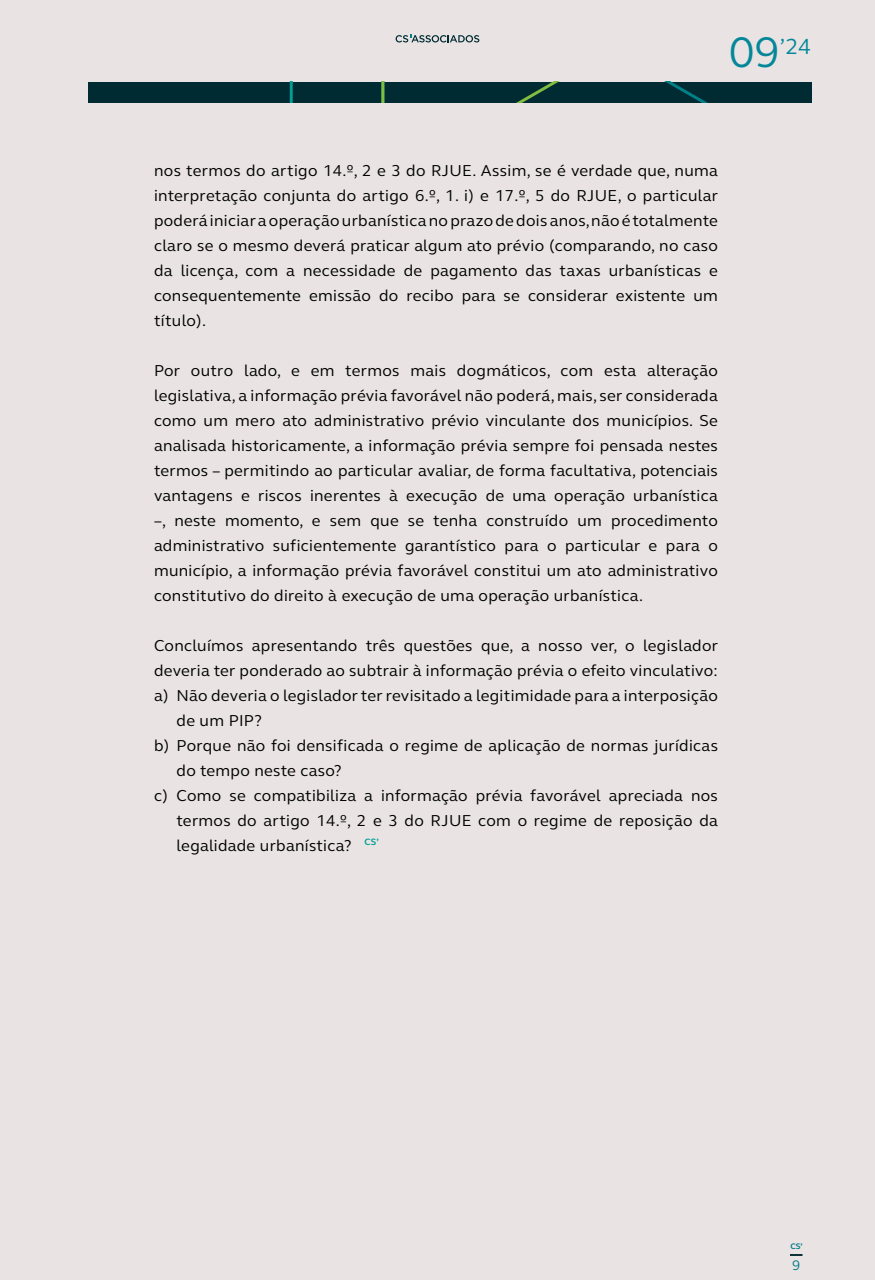
<style>
.page{position:relative;width:875px;height:1280px;background:#e9e4e3}
.page>*{position:absolute;margin:0;border:0;box-sizing:border-box;transform-origin:0 0}
.t1{font:22.5px "FS Elliot";color:#058799}
.t2{font:16.25px/25px "FS Elliot";letter-spacing:.02em;color:#000;text-align:justify}
.t3{font:14.12px "FS Elliot";color:#058799}
.t4{font:700 8.25px "FS Elliot";color:#058799}
.s1{font-size:43.88px}
</style>
<div class="page">
<div style="left:88px;top:82px;width:724px;height:20px;background:#002b33"></div>
<svg style="left:289px;top:82px;width:417px;height:20px"></svg>
<svg style="left:396px;top:34px;width:83px;height:8px"></svg>
<h1 class="t1" style="left:729px;top:32px;width:83px"><span class="s1">09</span>’24</h1>
<p class="t2" style="left:154px;top:157px;width:566px">nos termos do artigo 14.º, 2 e 3 do RJUE. Assim, se é verdade que, numa interpretação conjunta do artigo 6.º, 1. i) e 17.º, 5 do RJUE, o particular poderá iniciar a operação urbanística no prazo de dois anos, não é totalmente claro se o mesmo deverá praticar algum ato prévio (comparando, no caso da licença, com a necessidade de pagamento das taxas urbanísticas e consequentemente emissão do recibo para se considerar existente um título).</p>
<p class="t2" style="left:154px;top:357px;width:565px">Por outro lado, e em termos mais dogmáticos, com esta alteração legislativa, a informação prévia favorável não poderá, mais, ser considerada como um mero ato administrativo prévio vinculante dos municípios. Se analisada historicamente, a informação prévia sempre foi pensada nestes termos – permitindo ao particular avaliar, de forma facultativa, potenciais vantagens e riscos inerentes à execução de uma operação urbanística –, neste momento, e sem que se tenha construído um procedimento administrativo suficientemente garantístico para o particular e para o município, a informação prévia favorável constitui um ato administrativo constitutivo do direito à execução de uma operação urbanística.</p>
<p class="t2" style="left:154px;top:632px;width:566px">Concluímos apresentando três questões que, a nosso ver, o legislador</p>
<p class="t2" style="left:154px;top:657px;width:565px">deveria ter ponderado ao subtrair à informação prévia o efeito vinculativo:</p>
<p class="t2" style="left:154px;top:682px;width:565px">a) Não deveria o legislador ter revisitado a legitimidade para a interposição</p>
<p class="t2" style="left:177px;top:707px;width:87px">de um PIP?</p>
<p class="t2" style="left:154px;top:732px;width:565px">b) Porque não foi densificada o regime de aplicação de normas jurídicas</p>
<p class="t2" style="left:177px;top:757px;width:167px">do tempo neste caso?</p>
<p class="t2" style="left:154px;top:782px;width:565px">c) Como se compatibiliza a informação prévia favorável apreciada nos</p>
<p class="t2" style="left:177px;top:807px;width:543px">termos do artigo 14.º, 2 e 3 do RJUE com o regime de reposição da</p>
<p class="t2" style="left:177px;top:832px;width:204px">legalidade urbanística? <sup>CS’</sup></p>
<p class="t4" style="left:790px;top:1240px;width:14px">CS’</p>
<p class="t3" style="left:792px;top:1256px;width:10px">9</p>
</div>
